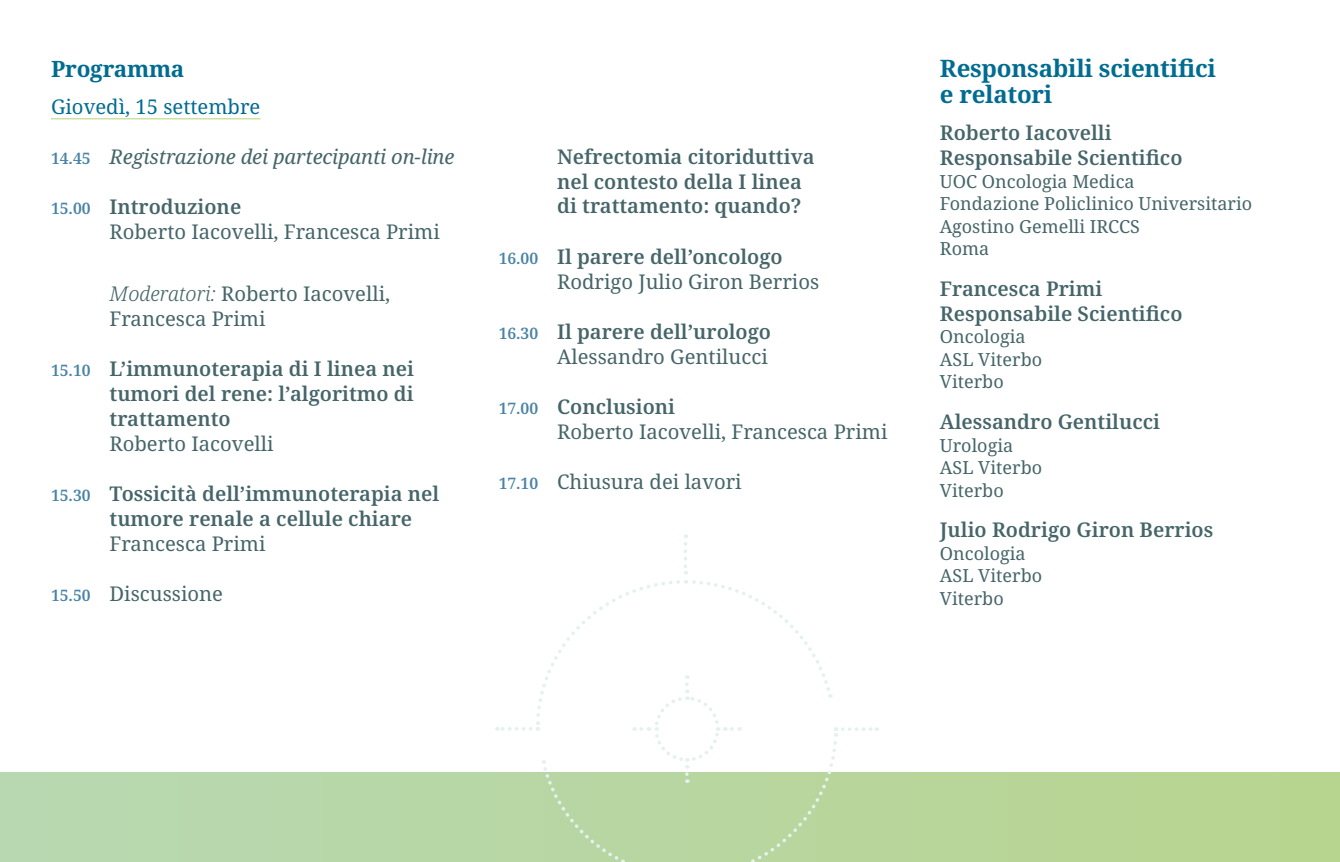
<style>
.page{position:relative;width:1340px;height:862px;background:#fff}
.page>*{position:absolute;margin:0;border:0;box-sizing:border-box;transform-origin:0 0}
.t1{font:700 24.07px/26.1px "Noto Serif";letter-spacing:-.01em;color:#006c91}
.t2{font:700 22.5px "Noto Serif";letter-spacing:-.01em;color:#006c91}
.t3{font:600 20.25px/24.8px "Noto Serif";color:#456569}
.t4{font:20.25px/24.8px "Noto Serif";color:#456569}
.t5{font:italic 20.25px "Noto Serif";letter-spacing:-.01em;color:#456569}
.t6{font:20.25px "Noto Serif";color:#006c91}
.t7{font:18px/22.5px "Noto Serif";color:#456569}
.s1{font-weight:600;font-style:normal;font-size:15.75px;color:#4984a5}
.s2{font-weight:600;font-size:15.75px;color:#4984a5}
.s3{font-weight:600}
.s4{font-weight:300;font-style:italic}
.s5{font-size:15.75px;color:#4984a5}
.s6{font-weight:400}
</style>
<div class="page">
<svg style="left:0;top:772px;width:1339px;height:89px;background:#b8d6a0"></svg>
<svg style="left:497px;top:534px;width:380px;height:328px"></svg>
<hr style="left:51px;top:118px;width:209px;height:1px;background:#b7d271">
<p class="t2" style="left:51px;top:53px;width:135px">Programma</p>
<p class="t6" style="left:51px;top:93px;width:211px">Giovedì, 15 settembre</p>
<p class="t5" style="left:51px;top:142px;width:405px"><span class="s1">14.45</span> Registrazione dei partecipanti on-line</p>
<p class="t4" style="left:110px;top:195px;width:332px;text-indent:-58px"><span class="s2">15.00</span> <span class="s3">Introduzione<br></span>Roberto Iacovelli, Francesca Primi</p>
<p class="t4" style="left:110px;top:282px;width:282px"><span class="s4">Moderatori:</span> Roberto Iacovelli,<br>Francesca Primi</p>
<p class="t3" style="left:110px;top:357px;width:306px;text-align:justify;text-indent:-58px"><span class="s5">15.10</span> L’immunoterapia di I linea nei tumori del rene: l’algoritmo di trattamento</p>
<p class="t4" style="left:110px;top:431px;width:165px">Roberto Iacovelli</p>
<p class="t3" style="left:110px;top:481px;width:331px;text-indent:-58px"><span class="s5">15.30</span> Tossicità dell’immunoterapia nel tumore renale a cellule chiare</p>
<p class="t4" style="left:110px;top:531px;width:157px">Francesca Primi</p>
<p class="t4" style="left:51px;top:581px;width:173px"><span class="s2">15.50</span> Discussione</p>
<p class="t3" style="left:557px;top:145px;width:259px">Nefrectomia citoriduttiva nel contesto della I linea di trattamento: quando?</p>
<p class="t4" style="left:557px;top:244px;width:263px;text-indent:-58px"><span class="s2">16.00</span> <span class="s3">Il parere dell’oncologo<br></span>Rodrigo Julio Giron Berrios</p>
<p class="t3" style="left:498px;top:319px;width:274px;text-align:right"><span class="s5">16.30</span> Il parere dell’urologo<br><span class="s6">Alessandro Gentilucci</span></p>
<p class="t4" style="left:557px;top:394px;width:332px;text-indent:-58px"><span class="s2">17.00</span> <span class="s3">Conclusioni<br></span>Roberto Iacovelli, Francesca Primi</p>
<p class="t4" style="left:498px;top:469px;width:245px"><span class="s2">17.10</span> Chiusura dei lavori</p>
<p class="t1" style="left:939px;top:55px;width:277px">Responsabili scientifici e relatori</p>
<p class="t3" style="left:939px;top:121px;width:244px">Roberto Iacovelli<br>Responsabile Scientifico</p>
<p class="t7" style="left:939px;top:170px;width:314px">UOC Oncologia Medica<br>Fondazione Policlinico Universitario<br>Agostino Gemelli IRCCS<br>Roma</p>
<p class="t3" style="left:939px;top:277px;width:244px">Francesca Primi<br>Responsabile Scientifico</p>
<p class="t7" style="left:939px;top:326px;width:104px">Oncologia<br>ASL Viterbo<br>Viterbo</p>
<p class="t3" style="left:939px;top:409px;width:222px">Alessandro Gentilucci</p>
<p class="t7" style="left:939px;top:434px;width:104px">Urologia<br>ASL Viterbo<br>Viterbo</p>
<p class="t3" style="left:939px;top:518px;width:275px">Julio Rodrigo Giron Berrios</p>
<p class="t7" style="left:939px;top:542px;width:104px">Oncologia<br>ASL Viterbo<br>Viterbo</p>
</div>
